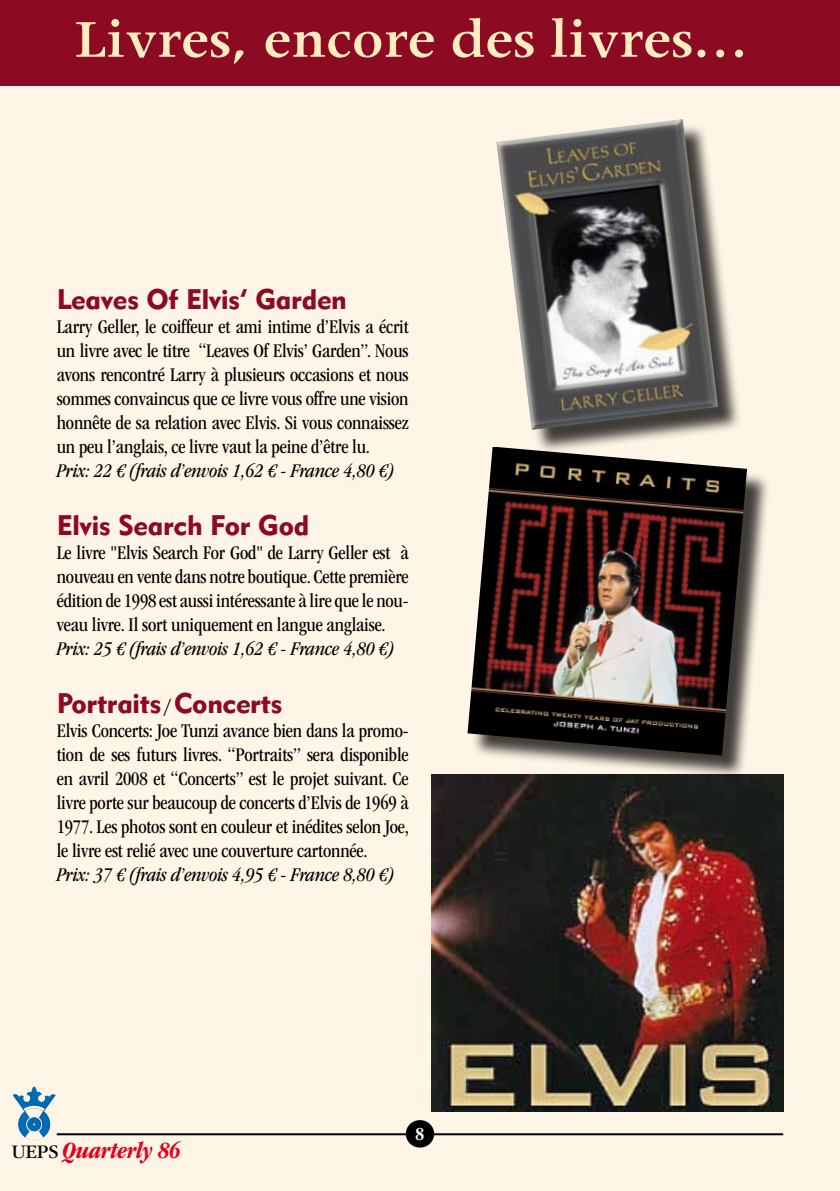
<style>
.page{position:relative;width:840px;height:1191px;background:#fff}
.page>*{position:absolute;margin:0;border:0;box-sizing:border-box;transform-origin:0 0}
.t1{font:600 60px "Apollo MT Std";letter-spacing:-.01em;color:#ffedc1}
.t2{font:28px "Geometric 415 BT Black A";letter-spacing:-.01em;color:#8c0a22}
.t3{font:italic 700 condensed 24px "ITC Garamond Std";letter-spacing:-.01em;color:#e2001a}
.t4{font:condensed 20px/24px "ITC Garamond Std";letter-spacing:-.01em;color:#000;text-align:justify}
.t5{font:italic condensed 20px "ITC Garamond Std";letter-spacing:-.01em;color:#000}
.t6{font:700 condensed 19px "ITC Garamond Std";color:#fff}
.s1{font-family:"ITC Garamond Std";font-stretch:condensed;font-size:20px;color:#000}
.s2{font-weight:400;font-style:normal;font-stretch:normal;font-size:20px;color:#000}
</style>
<div class="page">
<div style="left:0;top:0;width:839px;height:1191px;background:#fff5e7"></div>
<hr style="left:57px;top:1133px;width:725px;height:2px;background:#000">
<div style="left:0;top:0;width:839px;height:85px;background:#8c0a22"></div>
<div style="left:405px;top:1120px;width:29px;height:27px;background:#000;border-radius:50%"></div>
<div style="left:470px;top:449px;width:300px;height:330px;background:#000;opacity:.75"></div>
<img style="left:467px;top:447px;width:279px;height:308px">
<img style="left:431px;top:774px;width:351px;height:337px">
<div style="left:499px;top:122px;width:242px;height:331px;background:#000;opacity:.75"></div>
<img style="left:496px;top:119px;width:221px;height:311px">
<h1 class="t1" style="left:74px;top:7px;width:675px">Livres, encore des livres...</h1>
<h2 class="t2" style="left:57px;top:282px;width:291px">Leaves Of Elvis’ Garden</h2>
<p class="t4" style="left:57px;top:315px;width:353px">Larry Geller, le coiffeur et ami intime d’Elvis a écrit un livre avec le titre “Leaves Of Elvis’ Garden”. Nous avons rencontré Larry à plusieurs occasions et nous sommes convaincus que ce livre vous offre une vision honnête de sa relation avec Elvis. Si vous connaissez un peu l’anglais, ce livre vaut la peine d’être lu.</p>
<p class="t5" style="left:57px;top:460px;width:339px">Prix: 22 € (frais d’envois 1,62 € - France 4,80 €)</p>
<h2 class="t2" style="left:57px;top:508px;width:254px">Elvis Search For God</h2>
<p class="t4" style="left:57px;top:540px;width:353px">Le livre "Elvis Search For God" de Larry Geller est à nouveau en vente dans notre boutique. Cette première édition de 1998 est aussi intéressante à lire que le nou&shy;veau livre. Il sort uniquement en langue anglaise.</p>
<p class="t5" style="left:57px;top:637px;width:339px">Prix: 25 € (frais d’envois 1,62 € - France 4,80 €)</p>
<h2 class="t2" style="left:57px;top:685px;width:227px">Portraits <span class="s1">/</span> Concerts</h2>
<p class="t4" style="left:57px;top:718px;width:353px">Elvis Concerts: Joe Tunzi avance bien dans la promo&shy;tion de ses futurs livres. “Portraits” sera disponible en avril 2008 et “Concerts” est le projet suivant. Ce livre porte sur beaucoup de concerts d’Elvis de 1969 à 1977. Les photos sont en couleur et inédites selon Joe, le livre est relié avec une couverture cartonnée.</p>
<p class="t5" style="left:57px;top:863px;width:339px">Prix: 37 € (frais d’envois 4,95 € - France 8,80 €)</p>
<p class="t3" style="left:11px;top:1137px;width:171px"><span class="s2">UEPS</span> Quarterly 86</p>
<p class="t6" style="left:415px;top:1123px;width:10px">8</p>
</div>
